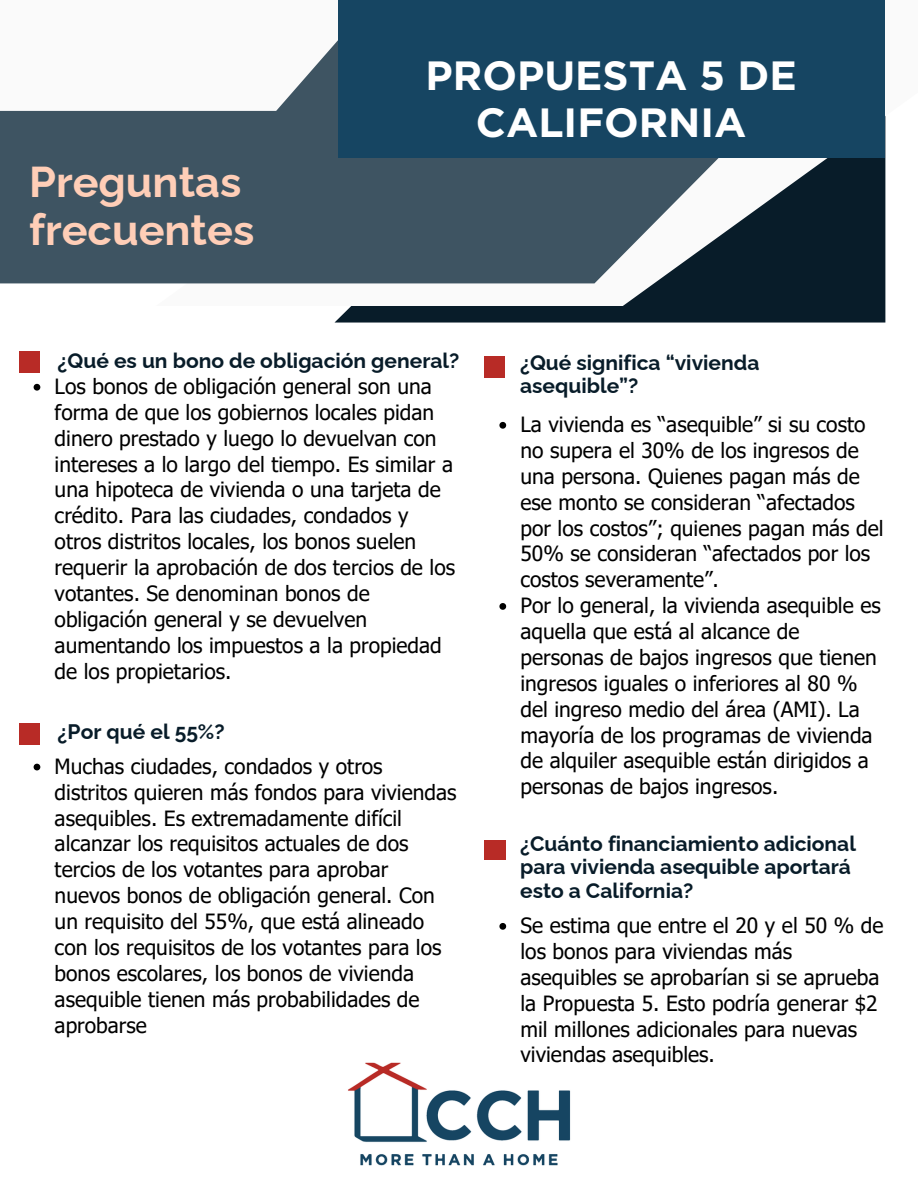
<style>
.page{position:relative;width:918px;height:1188px;background:#fff}
.page>*{position:absolute;margin:0;border:0;box-sizing:border-box;transform-origin:0 0}
.t1{font:700 43.2px/47.2px "Raleway";color:#ffceb7}
.t2{font:700 40.8px/47.2px "Gotham";color:#fff;text-align:center}
.t3{font:21px/25.8px "Tahoma";color:#000}
.t4{font:700 21px/23.7px "Raleway";color:#081c29}
</style>
<div class="page">
<svg style="left:335px;top:306px;width:550px;height:17px;fill:#081c29"></svg>
<svg style="left:155px;top:283px;width:731px;height:23px"></svg>
<svg style="left:0;top:111px;width:886px;height:172px;fill:#3e5462"></svg>
<div style="left:0;top:0;width:388px;height:111px;background:#fafafa"></div>
<div style="left:19px;top:351px;width:20px;height:22px;background:#b82b26"></div>
<div style="left:338px;top:0;width:547px;height:158px;background:#164562"></div>
<div style="left:19px;top:723px;width:20px;height:22px;background:#b82b26"></div>
<img style="left:348px;top:1062px;width:223px;height:104px">
<div style="left:485px;top:356px;width:20px;height:22px;background:#b82b26"></div>
<svg style="left:34px;top:384px;width:6px;height:7px"></svg>
<svg style="left:499px;top:422px;width:7px;height:7px"></svg>
<svg style="left:499px;top:603px;width:7px;height:7px"></svg>
<svg style="left:34px;top:764px;width:6px;height:6px"></svg>
<div style="left:485px;top:840px;width:21px;height:20px;background:#b82b26"></div>
<svg style="left:499px;top:923px;width:7px;height:7px"></svg>
<p class="t1" style="left:29px;top:159px;width:227px">Preguntas frecuentes</p>
<h3 class="t2" style="left:426px;top:52px;width:373px">PROPUESTA 5 DE<br>CALIFORNIA</h3>
<h3 class="t4" style="left:58px;top:348px;width:403px">¿Qué es un bono de obligación general?</h3>
<h2 class="t3" style="left:55px;top:373px;width:402px">Los bonos de obligación general son una forma de que los gobiernos locales pidan dinero prestado y luego lo devuelvan con intereses a lo largo del tiempo. Es similar a una hipoteca de vivienda o una tarjeta de crédito. Para las ciudades, condados y otros distritos locales, los bonos suelen requerir la aprobación de dos tercios de los votantes. Se denominan bonos de obligación general y se devuelven aumentando los impuestos a la propiedad de los propietarios.</h2>
<p class="t4" style="left:58px;top:720px;width:169px">¿Por qué el 55%?</p>
<h3 class="t3" style="left:55px;top:753px;width:403px">Muchas ciudades, condados y otros distritos quieren más fondos para viviendas asequibles. Es extremadamente difícil alcanzar los requisitos actuales de dos tercios de los votantes para aprobar nuevos bonos de obligación general. Con un requisito del 55%, que está alineado con los requisitos de los votantes para los bonos escolares, los bonos de vivienda asequible tienen más probabilidades de aprobarse</h3>
<p class="t4" style="left:520px;top:350px;width:241px">¿Qué significa “vivienda asequible”?</p>
<p class="t3" style="left:520px;top:411px;width:365px">La vivienda es “asequible” si su costo no supera el 30% de los ingresos de una persona. Quienes pagan más de ese monto se consideran “afectados por los costos”; quienes pagan más del 50% se consideran “afectados por los costos severamente”.</p>
<p class="t3" style="left:520px;top:592px;width:362px">Por lo general, la vivienda asequible es aquella que está al alcance de personas de bajos ingresos que tienen ingresos iguales o inferiores al 80 % del ingreso medio del área (AMI). La mayoría de los programas de vivienda de alquiler asequible están dirigidos a personas de bajos ingresos.</p>
<h3 class="t4" style="left:520px;top:831px;width:337px">¿Cuánto financiamiento adicional para vivienda asequible aportará esto a California?</h3>
<p class="t3" style="left:520px;top:912px;width:365px">Se estima que entre el 20 y el 50 % de los bonos para viviendas más asequibles se aprobarían si se aprueba la Propuesta 5. Esto podría generar $2 mil millones adicionales para nuevas viviendas asequibles.</p>
</div>
